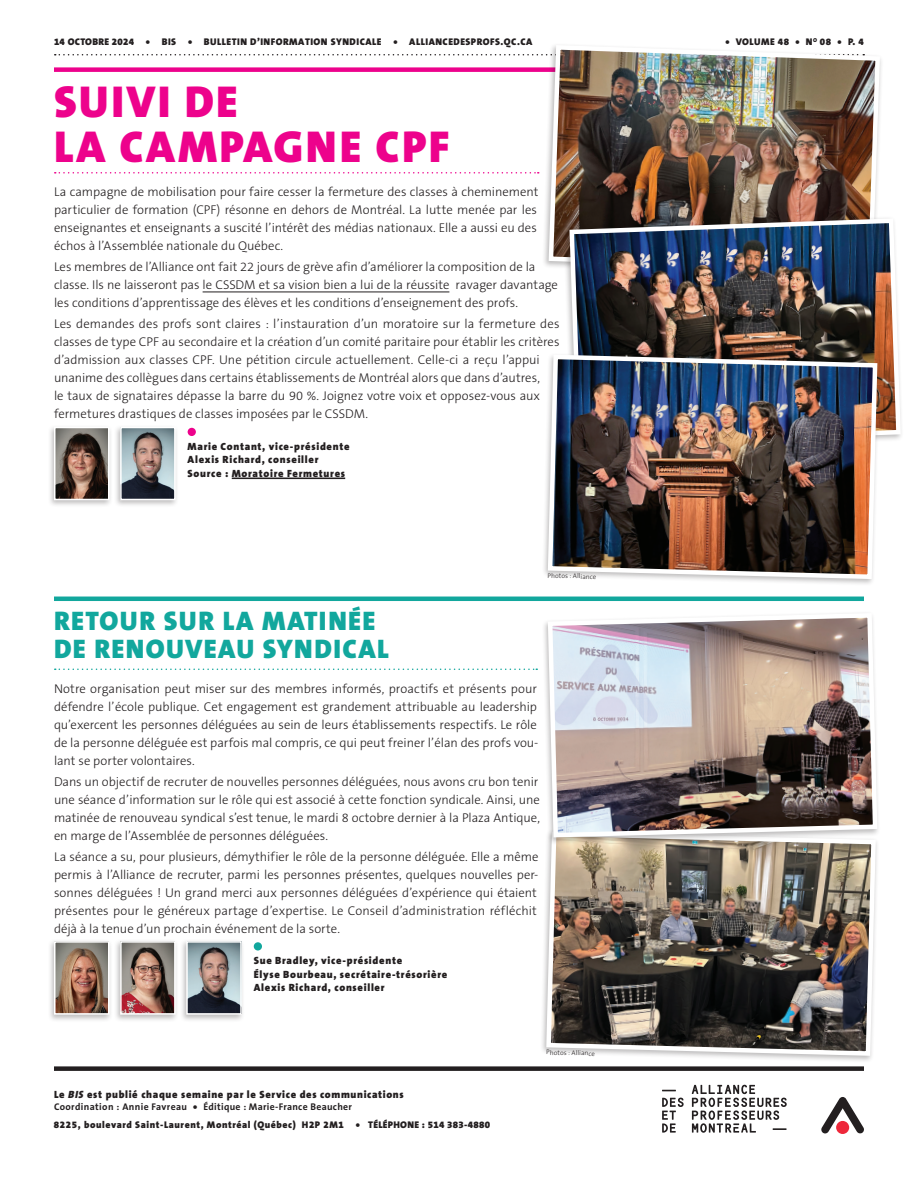
<style>
.page{position:relative;width:918px;height:1188px;background:#fff}
.page>*{position:absolute;margin:0;border:0;box-sizing:border-box;transform-origin:0 0}
.t1{font:900 45px/45px "The Sans B9";letter-spacing:.05em;color:#ed028c}
.t2{font:900 27px/28.5px "The Sans B9";letter-spacing:.05em;color:#12a79d}
.t3{font:300 12.75px/18px "The Sans B3";color:#231f20}
.t4{font:900 10.5px/13.5px "The Sans B9";letter-spacing:.065em;color:#231f20}
.t5{font:900 9.75px "The Sans B9";letter-spacing:.05em;color:#231f20}
.t6{font:700 9.75px "The Sans B7";letter-spacing:.03em;color:#231f20}
.t7{font:300 6.75px "The Sans B3";color:#231f20}
.s1{font-style:italic}
.s2{font-family:"The Sans B9";font-weight:900}
</style>
<div class="page">
<svg style="left:55px;top:54px;width:487px;height:2px"></svg>
<div style="left:54px;top:1066px;width:810px;height:5px;background:#231f20"></div>
<svg style="left:662px;top:1090px;width:14px;height:1px"></svg>
<svg style="left:662px;top:1098px;width:22px;height:35px"></svg>
<svg style="left:692px;top:1085px;width:95px;height:48px"></svg>
<svg style="left:821px;top:1097px;width:43px;height:37px"></svg>
<div style="left:54px;top:67px;width:808px;height:5px;background:#ed028c"></div>
<svg style="left:55px;top:172px;width:484px;height:2px"></svg>
<hr style="left:203px;top:292px;width:246px;height:1px;background:#231f20">
<hr style="left:232px;top:478px;width:113px;height:1px;background:#231f20">
<div style="left:188px;top:428px;width:8px;height:8px;background:#ed028c;border-radius:50%"></div>
<div style="left:47px;top:424px;width:66px;height:84px;background:#231f20;opacity:.3"></div>
<img style="left:57px;top:430px;width:50px;height:67px">
<div style="left:54px;top:427px;width:56px;height:73px;border:2px solid #fff"></div>
<div style="left:114px;top:424px;width:65px;height:84px;background:#231f20;opacity:.3"></div>
<img style="left:123px;top:430px;width:50px;height:67px">
<div style="left:120px;top:427px;width:56px;height:73px;border:2px solid #fff"></div>
<img style="left:546px;top:45px;width:335px;height:222px">
<img style="left:567px;top:216px;width:334px;height:224px">
<hr style="left:54px;top:597px;width:810px;height:4px;background:#12a79d">
<svg style="left:55px;top:669px;width:482px;height:1px"></svg>
<div style="left:254px;top:942px;width:8px;height:9px;background:#12a79d;border-radius:50%"></div>
<div style="left:47px;top:939px;width:66px;height:83px;background:#231f20;opacity:.3"></div>
<img style="left:57px;top:944px;width:50px;height:68px">
<div style="left:54px;top:941px;width:56px;height:74px;border:2px solid #fff"></div>
<div style="left:114px;top:939px;width:65px;height:83px;background:#231f20;opacity:.3"></div>
<img style="left:123px;top:944px;width:50px;height:68px">
<div style="left:120px;top:941px;width:56px;height:74px;border:2px solid #fff"></div>
<div style="left:180px;top:939px;width:65px;height:83px;background:#231f20;opacity:.3"></div>
<img style="left:189px;top:944px;width:50px;height:68px">
<div style="left:186px;top:941px;width:56px;height:74px;border:2px solid #fff"></div>
<div style="left:541px;top:352px;width:340px;height:235px;background:#231f20;opacity:.3"></div>
<img style="left:546px;top:352px;width:334px;height:229px">
<div style="left:540px;top:829px;width:339px;height:234px;background:#231f20;opacity:.3"></div>
<img style="left:544px;top:845px;width:334px;height:213px">
<div style="left:541px;top:611px;width:340px;height:234px;background:#231f20;opacity:.3"></div>
<img style="left:546px;top:611px;width:334px;height:229px">
<p class="t5" style="left:54px;top:36px;width:480px">14 OCTOBRE 2024 • BIS • BULLETIN D’INFORMATION SYNDICALE • ALLIANCEDESPROFS.QC.CA</p>
<p class="t5" style="left:725px;top:36px;width:140px">• VOLUME 48 • N<sup>O</sup> 08 • P. 4</p>
<h1 class="t1" style="left:54px;top:80px;width:397px">SUIVI DE<br>LA CAMPAGNE CPF</h1>
<p class="t3" style="left:54px;top:183px;width:486px">La campagne de mobilisation pour faire cesser la fermeture des classes à cheminement particulier de formation (CPF) résonne en dehors de Montréal. La lutte menée par les enseignantes et enseignants a suscité l’intérêt des médias nationaux. Elle a aussi eu des échos à l’Assemblée nationale du Québec.</p>
<p class="t3" style="left:54px;top:258px;width:506px">Les membres de l’Alliance ont fait 22 jours de grève afin d’améliorer la composition de la classe. Ils ne laisseront pas le CSSDM et sa vision bien a lui de la réussite ravager davantage les conditions d’apprentissage des élèves et les conditions d’enseignement des profs.</p>
<p class="t3" style="left:54px;top:315px;width:507px">Les demandes des profs sont claires : l’instauration d’un moratoire sur la fermeture des classes de type CPF au secondaire et la création d’un comité paritaire pour établir les critères d’admission aux classes CPF. Une pétition circule actuellement. Celle-ci a reçu l’appui unanime des collègues dans certains établissements de Montréal alors que dans d’autres,<br>le taux de signataires dépasse la barre du 90 %. Joignez votre voix et opposez-vous aux fermetures drastiques de classes imposées par le CSSDM.</p>
<p class="t4" style="left:188px;top:440px;width:164px">Marie Contant, vice-présidente<br>Alexis Richard, conseiller<br>Source : Moratoire Fermetures</p>
<p class="t7" style="left:548px;top:572px;width:50px;rotate:2deg">Photos : Alliance</p>
<h2 class="t2" style="left:54px;top:607px;width:336px">RETOUR SUR LA MATINÉE<br>DE RENOUVEAU SYNDICAL</h2>
<p class="t3" style="left:54px;top:680px;width:486px;text-align:justify">Notre organisation peut miser sur des membres informés, proactifs et présents pour défendre l’école publique. Cet engagement est grandement attribuable au leadership qu’exercent les personnes déléguées au sein de leurs établissements respectifs. Le rôle de la personne déléguée est parfois mal compris, ce qui peut freiner l’élan des profs vou&shy;lant se porter volontaires.</p>
<p class="t3" style="left:54px;top:773px;width:488px">Dans un objectif de recruter de nouvelles personnes déléguées, nous avons cru bon tenir une séance d’information sur le rôle qui est associé à cette fonction syndicale. Ainsi, une matinée de renouveau syndical s’est tenue, le mardi 8 octobre dernier à la Plaza Antique, en marge de l’Assemblée de personnes déléguées.</p>
<p class="t3" style="left:54px;top:848px;width:486px">La séance a su, pour plusieurs, démythifier le rôle de la personne déléguée. Elle a même permis à l’Alliance de recruter, parmi les personnes présentes, quelques nouvelles per&shy;sonnes déléguées ! Un grand merci aux personnes déléguées d’expérience qui étaient présentes pour le généreux partage d’expertise. Le Conseil d’administration réfléchit déjà à la tenue d’un prochain événement de la sorte.</p>
<p class="t4" style="left:254px;top:954px;width:195px">Sue Bradley, vice-présidente<br>Élyse Bourbeau, secrétaire-trésorière<br>Alexis Richard, conseiller</p>
<p class="t4" style="left:54px;top:1088px;width:351px">Le <span class="s1">BIS</span> est publié chaque semaine par le Service des communications</p>
<p class="t6" style="left:54px;top:1101px;width:299px">Coordination : Annie Favreau <span class="s2">•</span> Éditique : Marie-France Beaucher</p>
<p class="t5" style="left:54px;top:1119px;width:438px">8225, boulevard Saint-Laurent, Montréal (Québec) H2P 2M1 • TÉLÉPHONE : 514 383-4880</p>
<p class="t7" style="left:546px;top:1049px;width:50px;rotate:2deg">Photos : Alliance</p>
</div>
